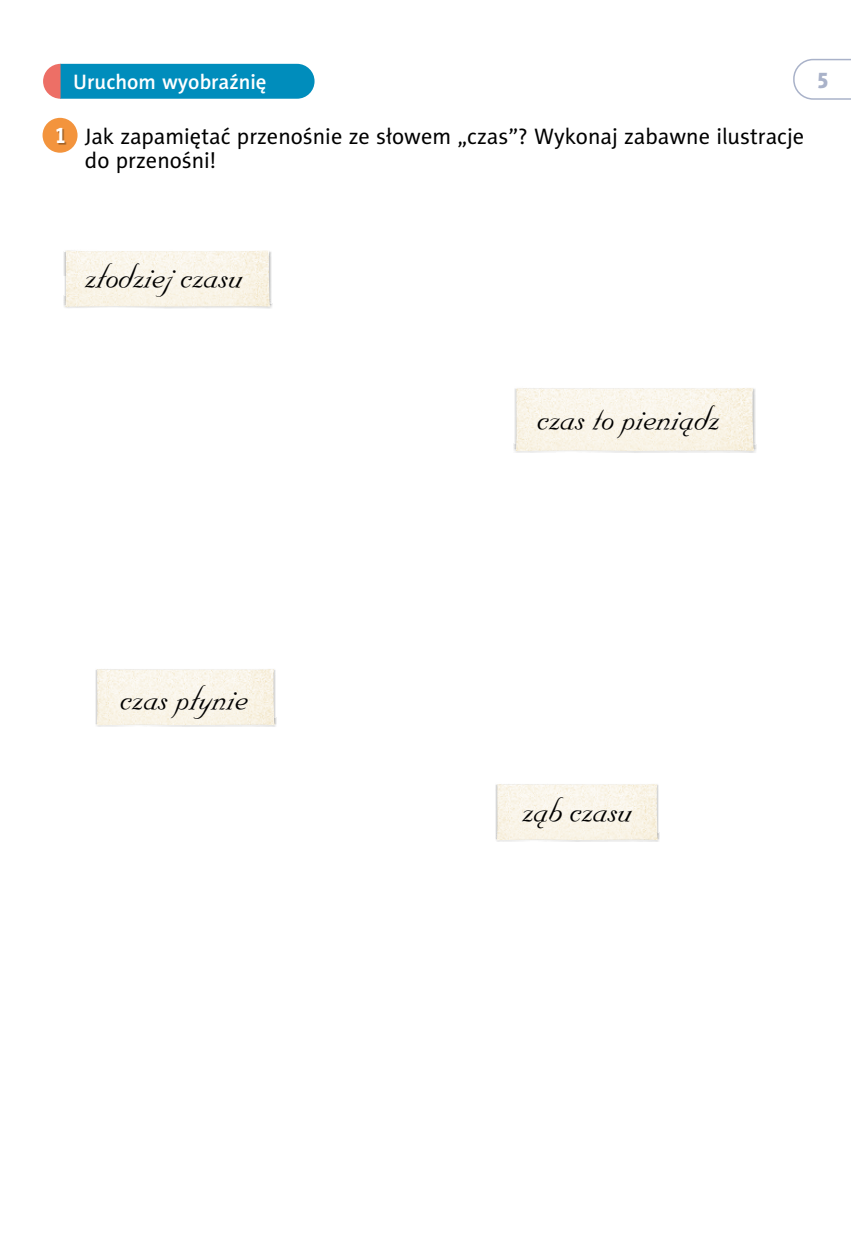
<style>
.page{position:relative;width:851px;height:1234px;background:#fff}
.page>*{position:absolute;margin:0;border:0;box-sizing:border-box;transform-origin:0 0}
.t1{font:33px "Nuptial PL";color:#000}
.t2{font:22.5px/24px "Naomi Sans EFN";color:#000}
.t3{font:22.5px "Naomi Sans EFN Heavy";color:#a9b2c9}
.t4{font:700 22.5px "Naomi Sans EFN";color:#fff}
.t5{font:21px "Naomi Sans EFN Medium";color:#fff}
</style>
<div class="page">
<svg style="left:793px;top:58px;width:57px;height:42px"></svg>
<img style="left:513px;top:388px;width:243px;height:65px">
<img style="left:516px;top:388px;width:238px;height:63px">
<img style="left:164px;top:308px;width:106px;height:1px">
<img style="left:64px;top:252px;width:208px;height:56px">
<img style="left:65px;top:250px;width:205px;height:57px">
<img style="left:95px;top:669px;width:181px;height:57px">
<img style="left:97px;top:669px;width:178px;height:56px">
<svg style="left:497px;top:841px;width:19px;height:1px"></svg>
<img style="left:495px;top:784px;width:164px;height:57px">
<img style="left:497px;top:784px;width:160px;height:56px">
<div style="left:43px;top:118px;width:34px;height:35px;background:#f3943d;border-radius:50%"></div>
<svg style="left:43px;top:64px;width:271px;height:35px;background:#148fb9"></svg>
<div style="left:58px;top:129px;width:8px;height:15px;background:#000;opacity:.34"></div>
<p class="t5" style="left:73px;top:69px;width:195px">Uruchom wyobraźnię</p>
<p class="t4" style="left:54px;top:121px;width:14px">1</p>
<p class="t2" style="left:85px;top:124px;width:720px">Jak zapamiętać przenośnie ze słowem „czas”? Wykonaj zabawne ilustracje do przenośni!</p>
<p class="t3" style="left:816px;top:66px;width:15px">5</p>
<h1 class="t1" style="left:86px;top:254px;width:159px">złodziej czasu</h1>
<h1 class="t1" style="left:538px;top:397px;width:184px">czas to pieniądz</h1>
<h1 class="t1" style="left:121px;top:676px;width:129px">czas płynie</h1>
<h1 class="t1" style="left:523px;top:788px;width:111px">ząb czasu</h1>
</div>
